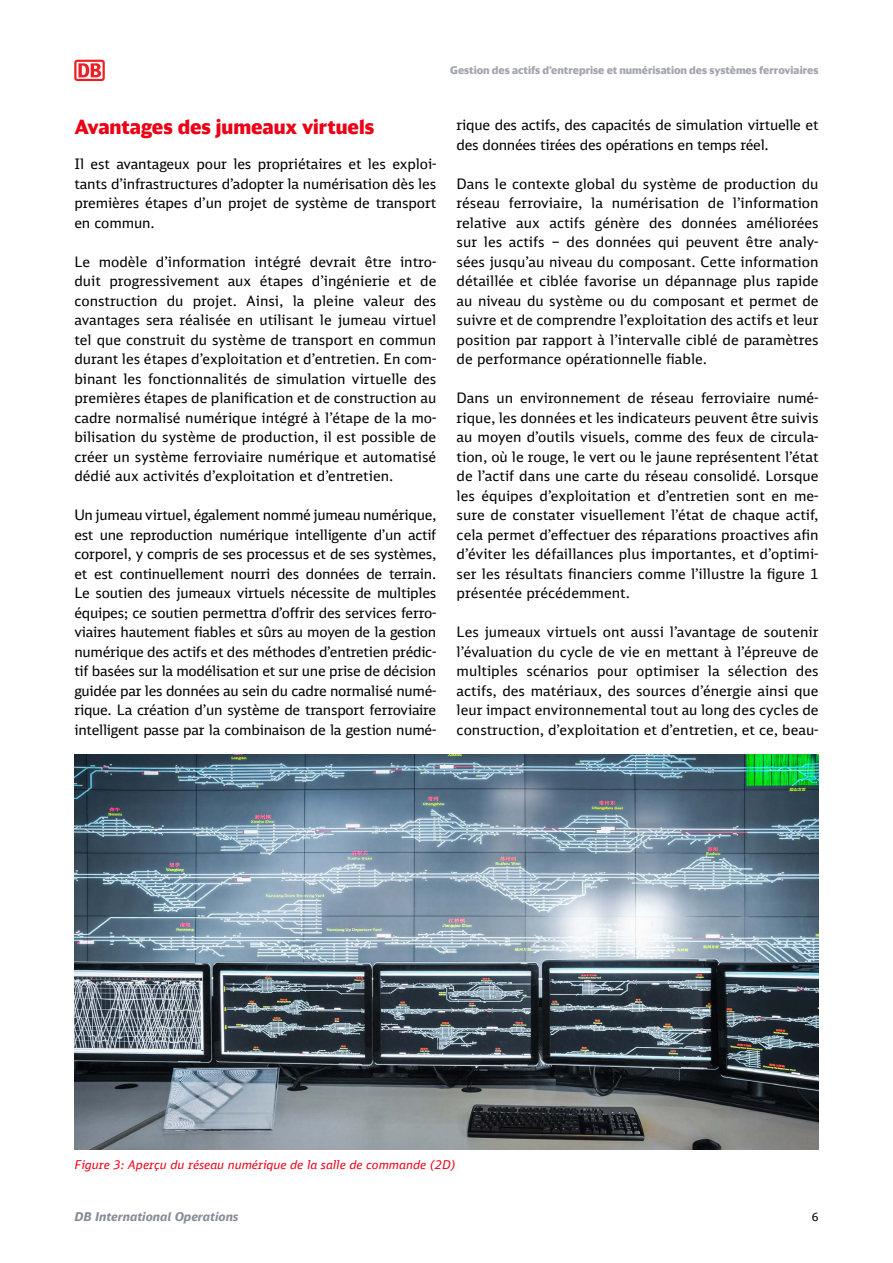
<style>
.page{position:relative;width:893px;height:1263px;background:#fff}
.page>*{position:absolute;margin:0;border:0;box-sizing:border-box;transform-origin:0 0}
.t1{font:900 19.5px "DB Head";color:#ec0016}
.t2{font:14.25px/19.5px "DB Sans";letter-spacing:-.01em;color:#000;text-align:justify}
.t3{font:italic 12px "DB Sans";color:#ec0016}
.t4{font:italic 700 12px "DB Sans Alternate";color:#878c96}
.t5{font:11.25px "DB Sans";color:#000}
.t6{font:900 10.5px "DB Head";color:#a3a5b0}
</style>
<div class="page">
<svg style="left:74px;top:60px;width:31px;height:21px"></svg>
<img style="left:74px;top:754px;width:745px;height:395px">
<p class="t6" style="left:450px;top:64px;width:370px">Gestion des actifs d’entreprise et numérisation des systèmes ferroviaires</p>
<h1 class="t1" style="left:74px;top:115px;width:301px">Avantages des jumeaux virtuels</h1>
<p class="t2" style="left:74px;top:154px;width:363px">Il est avantageux pour les propriétaires et les exploi&shy;tants d’infrastructures d’adopter la numérisation dès les premières étapes d’un projet de système de transport en commun.</p>
<p class="t2" style="left:74px;top:252px;width:363px">Le modèle d’information intégré devrait être intro&shy;duit progressivement aux étapes d’ingénierie et de construction du projet. Ainsi, la pleine valeur des avantages sera réalisée en utilisant le jumeau virtuel tel que construit du système de transport en commun durant les étapes d’exploitation et d’entretien. En com&shy;binant les fonctionnalités de simulation virtuelle des premières étapes de planification et de construction au cadre normalisé numérique intégré à l’étape de la mo&shy;bilisation du système de production, il est possible de créer un système ferroviaire numérique et automatisé dédié aux activités d’exploitation et d’entretien.</p>
<p class="t2" style="left:74px;top:505px;width:363px">Un jumeau virtuel, également nommé jumeau numérique, est une reproduction numérique intelligente d’un actif corporel, y compris de ses processus et de ses systèmes, et est continuellement nourri des données de terrain.<br>Le soutien des jumeaux virtuels nécessite de multiples équipes; ce soutien permettra d’offrir des services ferro&shy;viaires hautement fiables et sûrs au moyen de la gestion numérique des actifs et des méthodes d’entretien prédic&shy;tif basées sur la modélisation et sur une prise de décision guidée par les données au sein du cadre normalisé numé&shy;rique. La création d’un système de transport ferroviaire intelligent passe par la combinaison de la gestion numé-</p>
<p class="t2" style="left:457px;top:115px;width:363px">rique des actifs, des capacités de simulation virtuelle et des données tirées des opérations en temps réel.</p>
<p class="t2" style="left:457px;top:174px;width:363px">Dans le contexte global du système de production du réseau ferroviaire, la numérisation de l’information relative aux actifs génère des données améliorées sur les actifs – des données qui peuvent être analy&shy;sées jusqu’au niveau du composant. Cette information détaillée et ciblée favorise un dépannage plus rapide au niveau du système ou du composant et permet de suivre et de comprendre l’exploitation des actifs et leur position par rapport à l’intervalle ciblé de paramètres de performance opérationnelle fiable.</p>
<p class="t2" style="left:457px;top:388px;width:363px">Dans un environnement de réseau ferroviaire numé&shy;rique, les données et les indicateurs peuvent être suivis au moyen d’outils visuels, comme des feux de circula&shy;tion, où le rouge, le vert ou le jaune représentent l’état de l’actif dans une carte du réseau consolidé. Lorsque les équipes d’exploitation et d’entretien sont en me&shy;sure de constater visuellement l’état de chaque actif, cela permet d’effectuer des réparations proactives afin d’éviter les défaillances plus importantes, et d’optimi&shy;ser les résultats financiers comme l’illustre la figure 1 présentée précédemment.</p>
<p class="t2" style="left:457px;top:622px;width:363px">Les jumeaux virtuels ont aussi l’avantage de soutenir l’évaluation du cycle de vie en mettant à l’épreuve de multiples scénarios pour optimiser la sélection des actifs, des matériaux, des sources d’énergie ainsi que leur impact environnemental tout au long des cycles de construction, d’exploitation et d’entretien, et ce, beau-</p>
<p class="t3" style="left:74px;top:1157px;width:383px">Figure 3: Aperçu du réseau numérique de la salle de commande (2D)</p>
<p class="t4" style="left:74px;top:1209px;width:166px">DB International Operations</p>
<p class="t5" style="left:812px;top:1210px;width:8px">6</p>
</div>
